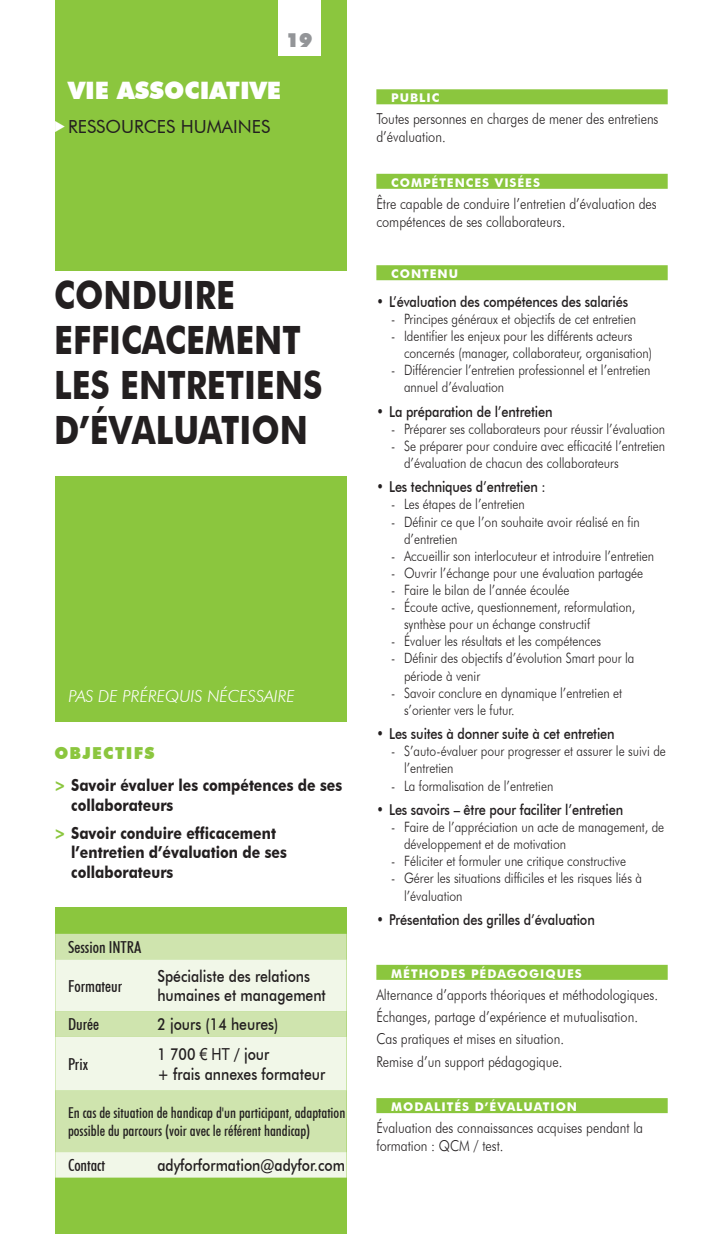
<style>
.page{position:relative;width:723px;height:1234px;background:#fff}
.page>*{position:absolute;margin:0;border:0;box-sizing:border-box;transform-origin:0 0}
.t1{font:700 39px/45px "Futura BT";color:#231f20;scale:.85 1}
.t2{font:900 24px "Futura BT";color:#fff}
.t3{font:900 19.5px "Futura BT";color:#939598}
.t4{font:18px "Futura BT";color:#231f20}
.t5{font:700 16.5px/32.2px "Futura BT";color:#231f20;scale:.85 1}
.t6{font:500 16.5px/19.5px "Futura BT";color:#231f20;scale:.85 1}
.t7{font:500 condensed 16.5px "Futura BT";color:#231f20}
.t8{font:italic 300 16.5px "Futura BT";color:#fff}
.t9{font:300 15px/18px "Futura BT";color:#231f20;scale:.85 1}
.t10{font:500 15px "Futura BT";letter-spacing:-.01em;color:#231f20;scale:.85 1}
.t11{font:500 condensed 15px/18px "Futura BT";color:#231f20}
.t12{font:300 14.25px/17.1px "Futura BT";color:#231f20;scale:.85 1}
.t13{font:700 12px "Futura BT";letter-spacing:.08em;color:#fff}
.s1{font-weight:900;color:#8bc63e}
.s2{color:#8bc63e}
.s3{font-family:"Arial";font-weight:400}
</style>
<div class="page">
<div style="left:55px;top:907px;width:292px;height:326px;background:#8bc63e"></div>
<div style="left:55px;top:0;width:292px;height:721px;background:#8bc63e"></div>
<div style="left:54px;top:271px;width:301px;height:204px;background:#fff"></div>
<div style="left:376px;top:89px;width:292px;height:15px;background:#8bc63e"></div>
<div style="left:376px;top:174px;width:292px;height:15px;background:#8bc63e"></div>
<div style="left:376px;top:265px;width:292px;height:15px;background:#8bc63e"></div>
<div style="left:376px;top:964px;width:292px;height:15px;background:#8bc63e"></div>
<div style="left:376px;top:1097px;width:292px;height:15px;background:#8bc63e"></div>
<div style="left:55px;top:933px;width:292px;height:26px;background:#cfe4ae"></div>
<svg style="left:55px;top:959px;width:292px;height:218px;background:#e2efcf"></svg>
<div style="left:278px;top:0;width:42px;height:55px;background:#fff"></div>
<h3 class="t3" style="left:286px;top:28px;width:28px">19</h3>
<h2 class="t2" style="left:68px;top:76px;width:215px">VIE ASSOCIATIVE</h2>
<p class="t4" style="left:68px;top:116px;width:204px">RESSOURCES HUMAINES</p>
<h1 class="t1" style="left:54px;top:272px;width:317px">CONDUIRE<br>EFFICACEMENT<br>LES ENTRETIENS<br>D’ÉVALUATION</h1>
<p class="t8" style="left:69px;top:685px;width:228px">PAS DE PRÉREQUIS NÉCESSAIRE</p>
<p class="t5" style="left:54px;top:736px;width:340px"><span class="s1">OBJECTIFS<br></span><span class="s2">&gt;</span> Savoir évaluer les compétences de ses</p>
<p class="t5" style="left:54px;top:790px;width:262px;line-height:28px;text-indent:17px">collaborateurs<br><span class="s2">&gt;</span> Savoir conduire efficacement</p>
<p class="t5" style="left:71px;top:842px;width:255px;line-height:19.5px">l’entretien d’évaluation de ses collaborateurs</p>
<p class="t7" style="left:68px;top:936px;width:75px">Session INTRA</p>
<p class="t7" style="left:68px;top:975px;width:56px">Formateur</p>
<p class="t6" style="left:157px;top:965px;width:200px">Spécialiste des relations humaines et management</p>
<p class="t7" style="left:68px;top:1014px;width:33px">Durée</p>
<p class="t6" style="left:157px;top:1014px;width:144px">2 jours (14 heures)</p>
<p class="t7" style="left:68px;top:1053px;width:22px">Prix</p>
<p class="t6" style="left:157px;top:1044px;width:199px">1 700 <span class="s3">€ HT</span> / jour<br>+ frais annexes formateur</p>
<p class="t11" style="left:68px;top:1103px;width:279px">En cas de situation de handicap d'un participant, adaptation possible du parcours (voir avec le référent handicap)</p>
<p class="t7" style="left:68px;top:1154px;width:39px">Contact</p>
<p class="t6" style="left:157px;top:1154px;width:222px">adyforformation@adyfor.com</p>
<p class="t13" style="left:391px;top:90px;width:50px">PUBLIC</p>
<p class="t9" style="left:376px;top:110px;width:333px">Toutes personnes en charges de mener des entretiens d’évaluation.</p>
<p class="t13" style="left:391px;top:175px;width:150px">COMPÉTENCES VISÉES</p>
<p class="t9" style="left:376px;top:194px;width:331px">Être capable de conduire l’entretien d’évaluation des compétences de ses collaborateurs.</p>
<p class="t13" style="left:391px;top:266px;width:68px">CONTENU</p>
<p class="t10" style="left:376px;top:292px;width:298px">• L’évaluation des compétences des salariés</p>
<p class="t12" style="left:391px;top:310px;width:289px">- Principes généraux et objectifs de cet entretien</p>
<p class="t12" style="left:404px;top:327px;width:293px;text-indent:-13px">- Identifier les enjeux pour les différents acteurs concernés (manager, collaborateur, organisation)</p>
<p class="t12" style="left:404px;top:361px;width:291px;text-indent:-13px">- Différencier l’entretien professionnel et l’entretien annuel d’évaluation</p>
<p class="t10" style="left:376px;top:402px;width:209px">• La préparation de l’entretien</p>
<p class="t12" style="left:391px;top:420px;width:324px">- Préparer ses collaborateurs pour réussir l’évaluation</p>
<p class="t12" style="left:404px;top:437px;width:309px;text-indent:-13px">- Se préparer pour conduire avec efficacité l’entretien d’évaluation de chacun des collaborateurs</p>
<p class="t10" style="left:376px;top:478px;width:201px">• Les techniques d’entretien :</p>
<p class="t12" style="left:391px;top:495px;width:159px">- Les étapes de l’entretien</p>
<p class="t12" style="left:404px;top:512px;width:279px;text-indent:-13px">- Définir ce que l’on souhaite avoir réalisé en fin d’entretien</p>
<p class="t12" style="left:391px;top:547px;width:311px">- Accueillir son interlocuteur et introduire l’entretien</p>
<p class="t12" style="left:391px;top:564px;width:298px">- Ouvrir l’échange pour une évaluation partagée</p>
<p class="t12" style="left:391px;top:581px;width:211px">- Faire le bilan de l’année écoulée</p>
<p class="t12" style="left:404px;top:598px;width:274px;text-indent:-13px">- Écoute active, questionnement, reformulation, synthèse pour un échange constructif</p>
<p class="t12" style="left:391px;top:632px;width:248px">- Évaluer les résultats et les compétences</p>
<p class="t12" style="left:404px;top:649px;width:273px;text-indent:-13px">- Définir des objectifs d’évolution Smart pour la période à venir</p>
<p class="t12" style="left:404px;top:683px;width:258px;text-indent:-13px">- Savoir conclure en dynamique l’entretien et s’orienter vers le futur.</p>
<p class="t10" style="left:376px;top:724px;width:282px">• Les suites à donner suite à cet entretien</p>
<p class="t12" style="left:404px;top:742px;width:310px;text-indent:-13px">- S’auto-évaluer pour progresser et assurer le suivi de l’entretien</p>
<p class="t12" style="left:391px;top:776px;width:192px">- La formalisation de l’entretien</p>
<p class="t10" style="left:376px;top:800px;width:292px">• Les savoirs – être pour faciliter l’entretien</p>
<p class="t12" style="left:404px;top:818px;width:308px;text-indent:-13px">- Faire de l’appréciation un acte de management, de développement et de motivation</p>
<p class="t12" style="left:391px;top:852px;width:278px">- Féliciter et formuler une critique constructive</p>
<p class="t12" style="left:404px;top:869px;width:281px;text-indent:-13px">- Gérer les situations difficiles et les risques liés à l’évaluation</p>
<p class="t10" style="left:376px;top:910px;width:258px">• Présentation des grilles d’évaluation</p>
<p class="t13" style="left:391px;top:965px;width:192px">MÉTHODES PÉDAGOGIQUES</p>
<p class="t9" style="left:376px;top:983px;width:333px;line-height:22.2px">Alternance d’apports théoriques et méthodologiques.<br>Échanges, partage d’expérience et mutualisation.<br>Cas pratiques et mises en situation.<br>Remise d’un support pédagogique.</p>
<p class="t13" style="left:391px;top:1098px;width:187px">MODALITÉS D’ÉVALUATION</p>
<p class="t9" style="left:376px;top:1118px;width:315px">Évaluation des connaissances acquises pendant la formation : QCM / test.</p>
</div>
